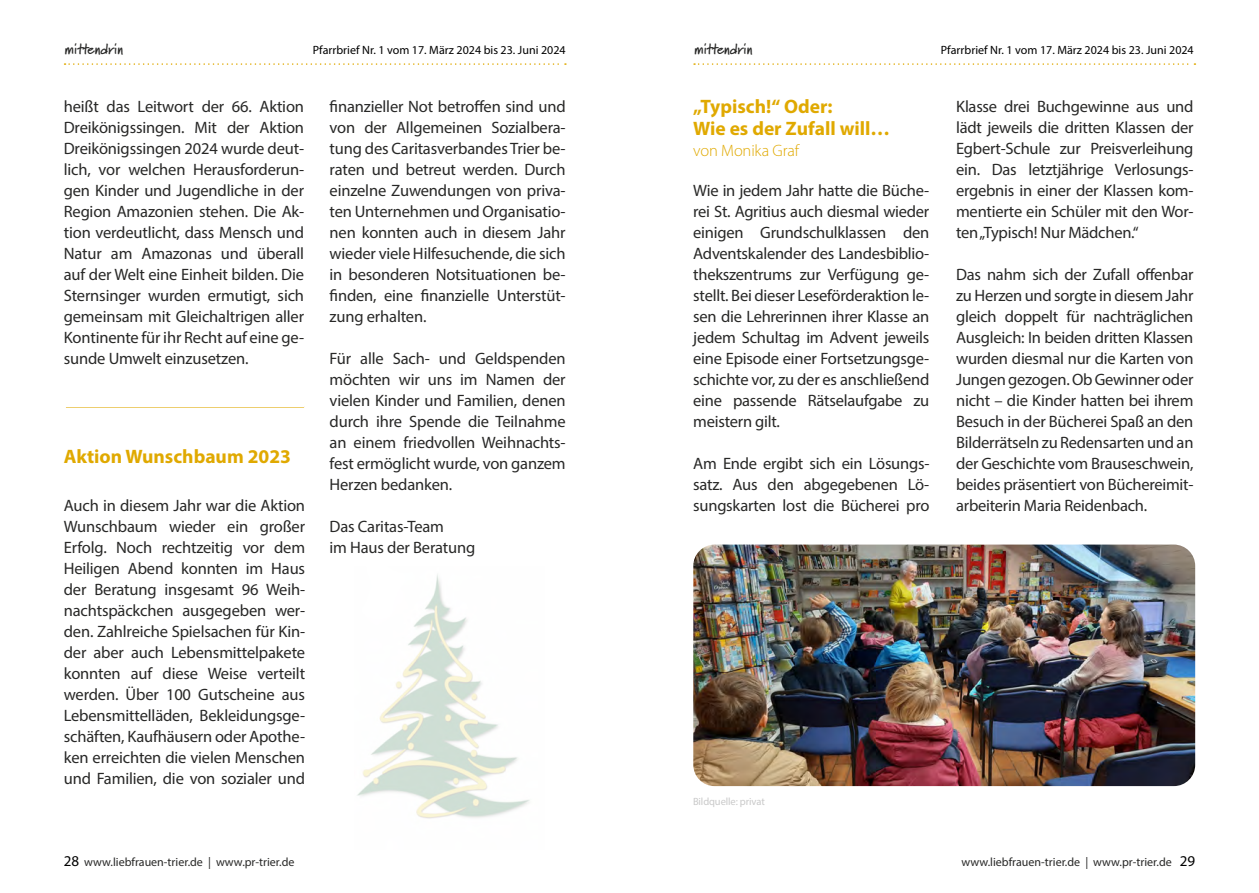
<style>
.page{position:relative;width:1259px;height:893px;background:#fff}
.page>*{position:absolute;margin:0;border:0;box-sizing:border-box;transform-origin:0 0}
.t1{font:700 19.5px/21.8px "Myriad Pro";color:#e0a900}
.t2{font:16.5px/21px "Myriad Pro";letter-spacing:-.015em;color:#282827;text-align:justify}
.t3{font:300 16.5px "Myriad Pro";letter-spacing:-.01em;color:#e0a900}
.t4{font:700 15px "Marydale";letter-spacing:-.01em;color:#282827}
.t5{font:12px "Myriad Pro";color:#000}
.t6{font:12px "Myriad Pro";color:#282827}
.t7{font:10.5px "Myriad Pro";letter-spacing:-.01em;color:#c9c9c9}
.s1{font-size:15px;color:#000}
</style>
<div class="page">
<svg style="left:65px;top:63px;width:501px;height:2px"></svg>
<svg style="left:694px;top:63px;width:501px;height:2px"></svg>
<img style="left:693px;top:545px;width:502px;height:241px">
<img style="left:357px;top:574px;width:173px;height:245px">
<hr style="left:66px;top:406px;width:238px;height:2px;background:#e0a900">
<p class="t4" style="left:65px;top:40px;width:60px">mittendrin</p>
<p class="t5" style="left:313px;top:42px;width:254px">Pfarrbrief Nr. 1 vom 17. März 2024 bis 23. Juni 2024</p>
<p class="t4" style="left:694px;top:40px;width:60px">mittendrin</p>
<p class="t5" style="left:941px;top:42px;width:254px">Pfarrbrief Nr. 1 vom 17. März 2024 bis 23. Juni 2024</p>
<p class="t2" style="left:64px;top:96px;width:242px">heißt das Leitwort der 66. Aktion Dreikönigssingen. Mit der Aktion Dreikönigssingen 2024 wurde deut&shy;lich, vor welchen Herausforderun&shy;gen Kinder und Jugendliche in der Region Amazonien stehen. Die Ak&shy;tion verdeutlicht, dass Mensch und Natur am Amazonas und überall auf der Welt eine Einheit bilden. Die Sternsinger wurden ermutigt, sich gemeinsam mit Gleichaltrigen aller Kontinente für ihr Recht auf eine ge&shy;sunde Umwelt einzusetzen.</p>
<p class="t1" style="left:64px;top:445px;width:229px">Aktion Wunschbaum 2023</p>
<p class="t2" style="left:64px;top:495px;width:243px">Auch in diesem Jahr war die Aktion Wunschbaum wieder ein großer Erfolg. Noch rechtzeitig vor dem Heiligen Abend konnten im Haus der Beratung insgesamt 96 Weih&shy;nachtspäckchen ausgegeben wer&shy;den. Zahlreiche Spielsachen für Kin&shy;der aber auch Lebensmittelpakete konnten auf diese Weise verteilt werden. Über 100 Gutscheine aus Lebensmittelläden, Bekleidungsge&shy;schäften, Kaufhäusern oder Apothe&shy;ken erreichten die vielen Menschen und Familien, die von sozialer und</p>
<p class="t2" style="left:330px;top:96px;width:238px">finanzieller Not betroffen sind und von der Allgemeinen Sozialbera&shy;tung des Caritasverbandes Trier be&shy;raten und betreut werden. Durch einzelne Zuwendungen von priva&shy;ten Unternehmen und Organisatio&shy;nen konnten auch in diesem Jahr wieder viele Hilfesuchende, die sich in besonderen Notsituationen be&shy;finden, eine finanzielle Unterstüt&shy;zung erhalten.</p>
<p class="t2" style="left:330px;top:348px;width:238px">Für alle Sach- und Geldspenden möchten wir uns im Namen der vielen Kinder und Familien, denen durch ihre Spende die Teilnahme an einem friedvollen Weihnachts&shy;fest ermöglicht wurde, von ganzem Herzen bedanken.</p>
<p class="t2" style="left:330px;top:516px;width:147px">Das Caritas-Team<br>im Haus der Beratung</p>
<p class="t1" style="left:693px;top:95px;width:198px">„Typisch!“ Oder:<br>Wie es der Zufall will…</p>
<p class="t3" style="left:693px;top:141px;width:107px">von Monika Graf</p>
<p class="t2" style="left:693px;top:180px;width:238px">Wie in jedem Jahr hatte die Büche&shy;rei St. Agritius auch diesmal wieder einigen Grundschulklassen den Adventskalender des Landesbiblio&shy;thekszentrums zur Verfügung ge&shy;stellt. Bei dieser Leseförderaktion le&shy;sen die Lehrerinnen ihrer Klasse an jedem Schultag im Advent jeweils eine Episode einer Fortsetzungsge&shy;schichte vor, zu der es anschließend eine passende Rätselaufgabe zu meistern gilt.</p>
<p class="t2" style="left:693px;top:453px;width:238px">Am Ende ergibt sich ein Lösungs&shy;satz. Aus den abgegebenen Lö&shy;sungskarten lost die Bücherei pro</p>
<p class="t2" style="left:956px;top:96px;width:239px">Klasse drei Buchgewinne aus und lädt jeweils die dritten Klassen der Egbert-Schule zur Preisverleihung ein. Das letztjährige Verlosungs&shy;ergebnis in einer der Klassen kom&shy;mentierte ein Schüler mit den Wor&shy;ten „Typisch! Nur Mädchen.“</p>
<p class="t2" style="left:956px;top:264px;width:239px">Das nahm sich der Zufall offenbar zu Herzen und sorgte in diesem Jahr gleich doppelt für nachträglichen Ausgleich: In beiden dritten Klassen wurden diesmal nur die Karten von Jungen gezogen. Ob Gewinner oder nicht – die Kinder hatten bei ihrem Besuch in der Bücherei Spaß an den Bilderrätseln zu Redensarten und an der Geschichte vom Brauseschwein, beides präsentiert von Büchereimit&shy;arbeiterin Maria Reidenbach.</p>
<p class="t7" style="left:693px;top:795px;width:73px">Bildquelle: privat</p>
<p class="t6" style="left:64px;top:854px;width:232px"><span class="s1">28</span> www.liebfrauen-trier.de | www.pr-trier.de</p>
<p class="t6" style="left:961px;top:854px;width:235px">www.liebfrauen-trier.de | www.pr-trier.de <span class="s1">29</span></p>
</div>
